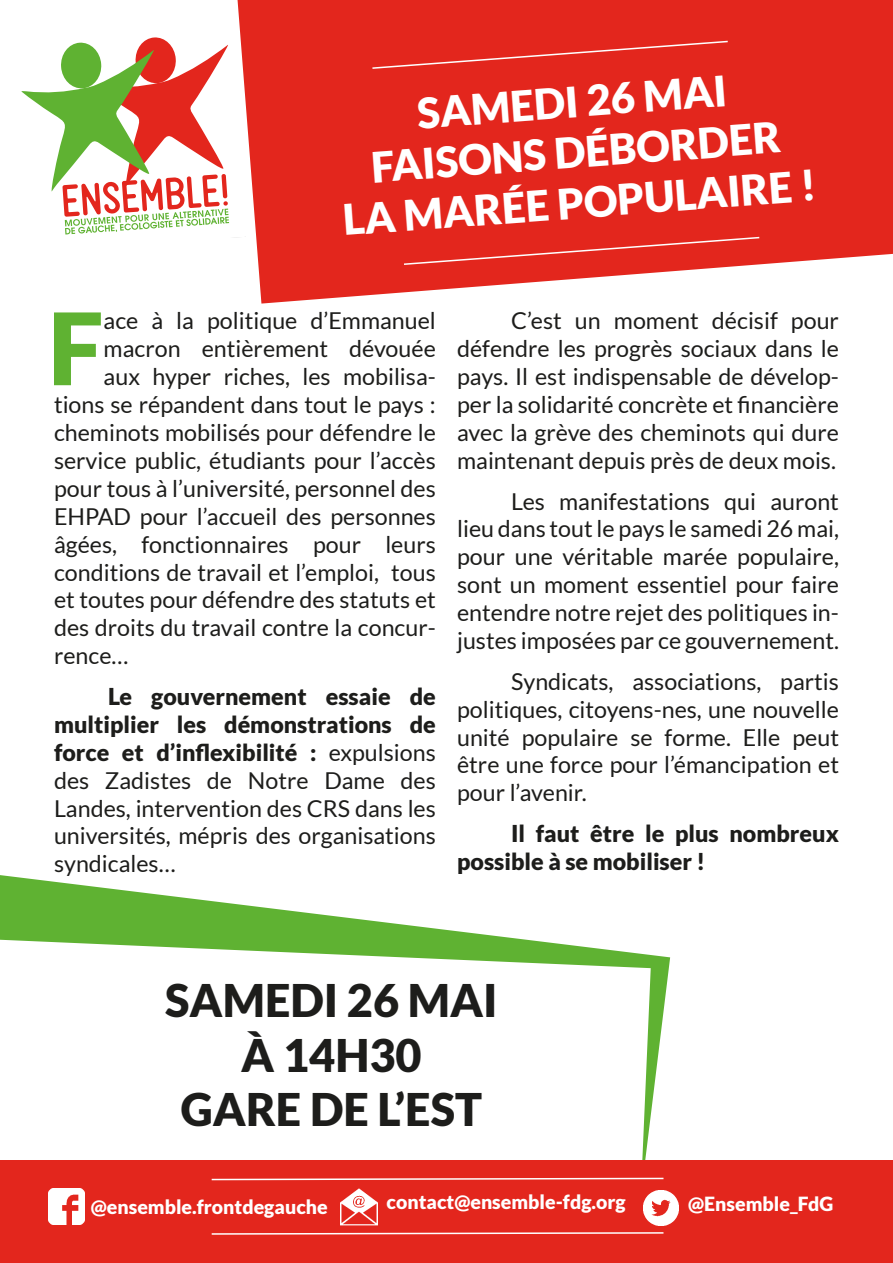
<style>
.page{position:relative;width:893px;height:1263px;background:#fff}
.page>*{position:absolute;margin:0;border:0;box-sizing:border-box;transform-origin:0 0}
.t1{font:900 99.9px "Lato";color:#5fb232}
.t2{font:900 45px "Lato";color:#1d1d1b}
.t3{font:900 42px "Lato";color:#fff}
.t4{font:23.25px/27.9px "Lato";color:#1d1d1b;text-align:justify}
.t5{font:900 23.25px/27.9px "Lato";color:#1d1d1b}
.t6{font:900 19.5px "Lato";color:#fff}
.s1{font-weight:900}
</style>
<div class="page">
<svg style="left:0;top:875px;width:670px;height:286px"></svg>
<svg style="left:0;top:940px;width:651px;height:221px"></svg>
<div style="left:0;top:1161px;width:893px;height:102px;background:#e3261d"></div>
<img style="left:644px;top:1190px;width:35px;height:36px">
<img style="left:48px;top:1189px;width:36px;height:36px">
<img style="left:340px;top:1189px;width:37px;height:37px">
<svg style="left:238px;top:0;width:655px;height:304px;background:#e53b32"></svg>
<svg style="left:402px;top:236px;width:359px;height:30px;background:#e43128"></svg>
<svg style="left:371px;top:40px;width:358px;height:30px;background:#e43028"></svg>
<svg style="left:211px;top:1232px;width:453px;height:3px"></svg>
<svg style="left:211px;top:1177px;width:453px;height:4px"></svg>
<svg style="left:21px;top:36px;width:232px;height:231px"></svg>
<p class="t3" style="left:416px;top:88px;width:312px;rotate:-4deg">SAMEDI 26 MAI</p>
<p class="t3" style="left:370px;top:142px;width:412px;rotate:-4deg">FAISONS DÉBORDER</p>
<p class="t3" style="left:341px;top:194px;width:476px;rotate:-4deg">LA MARÉE POPULAIRE !</p>
<p class="t1" style="left:48px;top:290px;width:57px">F</p>
<p class="t4" style="left:104px;top:307px;width:334px">ace à la politique d’Emmanuel</p>
<p class="t4" style="left:104px;top:335px;width:334px">macron entièrement dévouée</p>
<p class="t4" style="left:104px;top:363px;width:334px">aux hyper riches, les mobilisa-</p>
<p class="t4" style="left:54px;top:391px;width:383px">tions se répandent dans tout le pays :</p>
<p class="t4" style="left:54px;top:418px;width:383px">cheminots mobilisés pour défendre le</p>
<p class="t4" style="left:54px;top:446px;width:383px">service public, étudiants pour l’accès</p>
<p class="t4" style="left:54px;top:474px;width:383px">pour tous à l’université, personnel des</p>
<p class="t4" style="left:54px;top:502px;width:383px">EHPAD pour l’accueil des personnes</p>
<p class="t4" style="left:54px;top:530px;width:383px">âgées, fonctionnaires pour leurs</p>
<p class="t4" style="left:54px;top:558px;width:383px">conditions de travail et l’emploi, tous</p>
<p class="t4" style="left:54px;top:586px;width:383px">et toutes pour défendre des statuts et</p>
<p class="t4" style="left:54px;top:614px;width:383px">des droits du travail contre la concur-</p>
<p class="t4" style="left:54px;top:642px;width:76px">rence…</p>
<p class="t4" style="left:54px;top:682px;width:383px;text-indent:54px"><span class="s1">Le gouvernement essaie de multiplier les démonstrations de force et d’inflexibilité :</span> expulsions des Zadistes de Notre Dame des Landes, intervention des CRS dans les universités, mépris des organisations syndicales…</p>
<p class="t4" style="left:457px;top:307px;width:383px;text-indent:54px">C’est un moment décisif pour défendre les progrès sociaux dans le pays. Il est indispensable de dévelop&shy;per la solidarité concrète et financière avec la grève des cheminots qui dure maintenant depuis près de deux mois.</p>
<p class="t4" style="left:457px;top:487px;width:383px;text-indent:54px">Les manifestations qui auront lieu dans tout le pays le samedi 26 mai, pour une véritable marée populaire, sont un moment essentiel pour faire entendre notre rejet des politiques in&shy;justes imposées par ce gouvernement.</p>
<p class="t4" style="left:457px;top:667px;width:383px;text-indent:54px">Syndicats, associations, partis politiques, citoyens-nes, une nouvelle unité populaire se forme. Elle peut être une force pour l’émancipation et pour l’avenir.</p>
<p class="t5" style="left:457px;top:819px;width:383px;text-indent:54px">Il faut être le plus nombreux possible à se mobiliser !</p>
<p class="t2" style="left:165px;top:975px;width:334px">SAMEDI 26 MAI</p>
<p class="t2" style="left:241px;top:1029px;width:182px">À 14H30</p>
<p class="t2" style="left:181px;top:1083px;width:303px">GARE DE L’EST</p>
<p class="t6" style="left:91px;top:1196px;width:238px">@ensemble.frontdegauche</p>
<p class="t6" style="left:387px;top:1190px;width:241px">contact@ensemble-fdg.org</p>
<p class="t6" style="left:688px;top:1192px;width:146px">@Ensemble_FdG</p>
</div>
